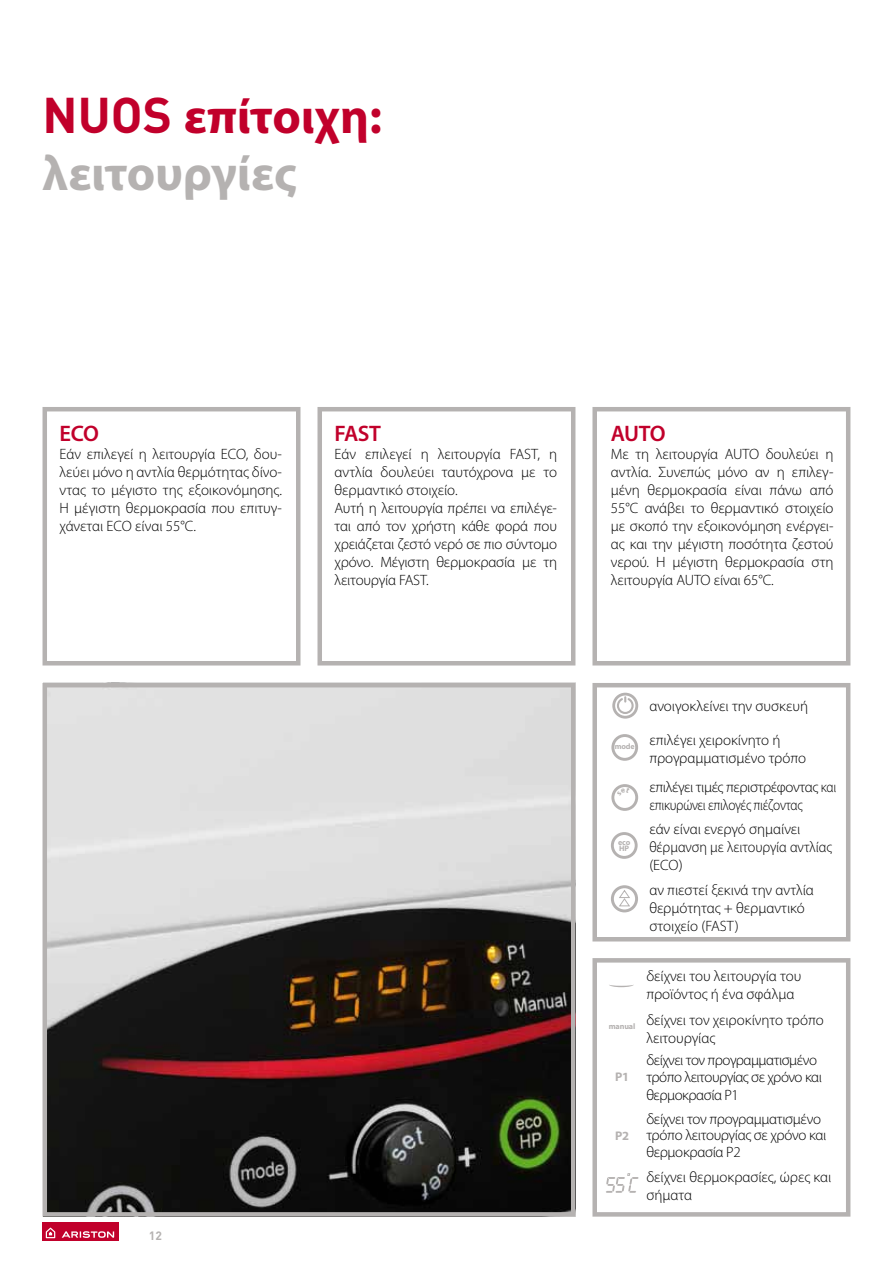
<style>
.page{position:relative;width:893px;height:1263px;background:#fff}
.page>*{position:absolute;margin:0;border:0;box-sizing:border-box;transform-origin:0 0}
.t1{font:700 49.5px/57px "Myriad Pro";color:#b5b2b1}
.t2{font:600 22.5px "Myriad Pro";letter-spacing:-.03em;color:#c1002b}
.t3{font:300 15px/18px "Myriad Pro";letter-spacing:-.005em;color:#000}
.t4{font:300 15px/18px "Myriad Pro";letter-spacing:-.025em;color:#000}
.t5{font:300 15px/16.5px "Myriad Pro";letter-spacing:-.03em;color:#000}
.t6{font:700 12.6px "Myriad";letter-spacing:-.02em;color:#b5b2b1}
.t7{font:700 12px "DIN";color:#b5b2b1}
.t8{font:700 8.1px "Myriad";letter-spacing:-.02em;color:#b5b2b1}
.t9{font:700 7.95px/6.6px "Myriad";letter-spacing:-.02em;color:#b5b2b1}
.t10{font:700 7.8px "Myriad";color:#b5b2b1}
.s1{font-family:"DIN";color:#c1002b}
.s2{color:#c1002b}
</style>
<div class="page">
<div style="left:43px;top:1222px;width:76px;height:19px;background:#c1002b"></div>
<svg style="left:46px;top:1227px;width:9px;height:11px"></svg>
<svg style="left:62px;top:1231px;width:52px;height:7px"></svg>
<img style="left:48px;top:688px;width:522px;height:523px">
<div style="left:592px;top:958px;width:258px;height:258px;border:4px solid #b5b2b1"></div>
<div style="left:592px;top:683px;width:258px;height:258px;border:4px solid #b5b2b1"></div>
<div style="left:43px;top:407px;width:257px;height:258px;border:4px solid #b5b2b1"></div>
<div style="left:592px;top:407px;width:258px;height:258px;border:4px solid #b5b2b1"></div>
<div style="left:317px;top:407px;width:258px;height:258px;border:4px solid #b5b2b1"></div>
<div style="left:612px;top:693px;width:26px;height:26px;border:3px solid #b5b2b1;border-radius:50%"></div>
<svg style="left:616px;top:695px;width:19px;height:20px"></svg>
<div style="left:611px;top:734px;width:27px;height:27px;border:3px solid #b5b2b1;border-radius:50%"></div>
<svg style="left:611px;top:885px;width:27px;height:28px"></svg>
<svg style="left:609px;top:984px;width:25px;height:3px"></svg>
<svg style="left:606px;top:1173px;width:33px;height:20px"></svg>
<div style="left:43px;top:683px;width:532px;height:533px;border:4px solid #b5b2b1"></div>
<svg style="left:611px;top:784px;width:28px;height:27px"></svg>
<svg style="left:611px;top:832px;width:27px;height:27px"></svg>
<h1 class="t1" style="left:43px;top:88px;width:341px"><span class="s1">NUOS</span> <span class="s2">επίτοιχη: </span>λειτουργίες</h1>
<h2 class="t2" style="left:60px;top:421px;width:41px">ECO</h2>
<p class="t3" style="left:60px;top:445px;width:224px;text-align:justify">Εάν επιλεγεί η λειτουργία ECO, δου&shy;λεύει μόνο η αντλία θερμότητας δίνο&shy;ντας το μέγιστο της εξοικονόμησης.<br>Η μέγιστη θερμοκρασία που επιτυγ&shy;χάνεται ECO είναι 55°C.</p>
<p class="t7" style="left:149px;top:1228px;width:15px">12</p>
<h2 class="t2" style="left:334px;top:421px;width:48px">FAST</h2>
<p class="t3" style="left:334px;top:445px;width:224px">Εάν επιλεγεί η λειτουργία FAST, η αντλία δουλεύει ταυτόχρονα με το θερμαντικό στοιχείο.<br>Αυτή η λειτουργία πρέπει να επιλέγε&shy;ται από τον χρήστη κάθε φορά που χρειάζεται ζεστό νερό σε πιο σύντομο χρόνο. Μέγιστη θερμοκρασία με τη λειτουργία FAST.</p>
<h2 class="t2" style="left:611px;top:421px;width:56px">AUTO</h2>
<p class="t3" style="left:611px;top:445px;width:224px;text-align:justify">Με τη λειτουργία AUTO δουλεύει η αντλία. Συνεπώς μόνο αν η επιλεγ&shy;μένη θερμοκρασία είναι πάνω από 55°C ανάβει το θερμαντικό στοιχείο με σκοπό την εξοικονόμηση ενέργει&shy;ας και την μέγιστη ποσότητα ζεστού νερού. Η μέγιστη θερμοκρασία στη λειτουργία AUTO είναι 65°C.</p>
<p class="t9" style="left:615px;top:743px;width:21px">mode</p>
<p class="t10" style="left:616px;top:743px;width:21px">mode</p>
<p class="t9" style="left:620px;top:837px;width:11px">HP</p>
<p class="t9" style="left:618px;top:839px;width:14px">eco<br>HP</p>
<p class="t8" style="left:612px;top:841px;width:22px">mode</p>
<p class="t8" style="left:618px;top:843px;width:14px">eco</p>
<p class="t3" style="left:649px;top:697px;width:160px">ανοιγοκλείνει την συσκευή</p>
<p class="t3" style="left:649px;top:731px;width:158px">επιλέγει χειροκίνητο ή προγραμματισμένο τρόπο</p>
<p class="t4" style="left:649px;top:778px;width:188px">επιλέγει τιμές περιστρέφοντας και επικυρώνει επιλογές πιέζοντας</p>
<p class="t3" style="left:649px;top:820px;width:184px">εάν είναι ενεργό σημαίνει θέρμανση με λειτουργία αντλίας (ECO)</p>
<p class="t3" style="left:649px;top:881px;width:166px">αν πιεστεί ξεκινά την αντλία θερμότητας + θερμαντικό στοιχείο (FAST)</p>
<p class="t6" style="left:617px;top:1017px;width:15px">P2</p>
<p class="t8" style="left:609px;top:1022px;width:28px">manual</p>
<p class="t6" style="left:615px;top:1066px;width:15px">P2</p>
<p class="t6" style="left:615px;top:1070px;width:15px">P1</p>
<p class="t8" style="left:609px;top:1073px;width:28px">manual</p>
<p class="t6" style="left:615px;top:1079px;width:15px">P2</p>
<p class="t6" style="left:615px;top:1129px;width:15px">P2</p>
<p class="t3" style="left:646px;top:968px;width:156px">δείχνει του λειτουργία του προϊόντος ή ένα σφάλμα</p>
<p class="t3" style="left:646px;top:1011px;width:179px">δείχνει τον χειροκίνητο τρόπο λειτουργίας</p>
<p class="t5" style="left:646px;top:1052px;width:177px">δείχνει τον προγραμματισμένο τρόπο λειτουργίας σε χρόνο και</p>
<p class="t3" style="left:646px;top:1083px;width:176px;line-height:24px">θερμοκρασία P1<br>δείχνει τον προγραμματισμένο</p>
<p class="t3" style="left:646px;top:1127px;width:181px;line-height:16.5px">τρόπο λειτουργίας σε χρόνο και θερμοκρασία P2</p>
<p class="t3" style="left:646px;top:1169px;width:186px">δείχνει θερμοκρασίες, ώρες και σήματα</p>
</div>
